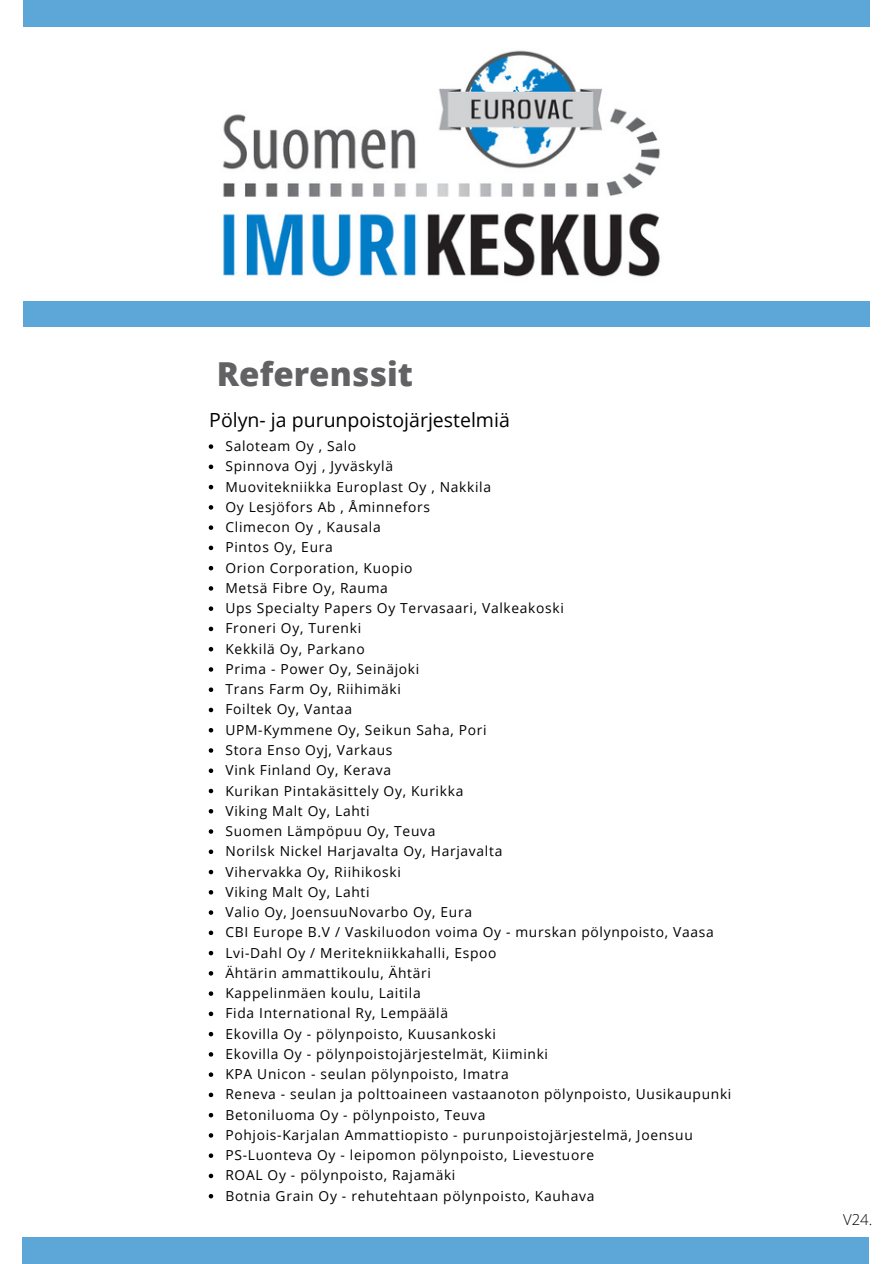
<style>
.page{position:relative;width:894px;height:1264px;background:#fff}
.page>*{position:absolute;margin:0;border:0;box-sizing:border-box;transform-origin:0 0}
.t1{font:800 33px "Open Sans";color:#626264}
.t2{font:19.5px "Open Sans";color:#000}
.t3{font:300 15px "Open Sans";color:#000}
.t4{font:13.8px "Open Sans";letter-spacing:.05em;color:#000}
</style>
<div class="page">
<div style="left:23px;top:0;width:845px;height:26px;background:#5ca6d8"></div>
<div style="left:23px;top:1237px;width:845px;height:26px;background:#5ca6d8"></div>
<div style="left:23px;top:301px;width:845px;height:25px;background:#5ca6d8"></div>
<img style="left:223px;top:50px;width:437px;height:227px">
<svg style="left:209px;top:444px;width:4px;height:5px"></svg>
<svg style="left:209px;top:464px;width:4px;height:5px"></svg>
<svg style="left:209px;top:485px;width:4px;height:4px"></svg>
<svg style="left:209px;top:505px;width:4px;height:4px"></svg>
<svg style="left:209px;top:525px;width:4px;height:5px"></svg>
<svg style="left:209px;top:545px;width:4px;height:5px"></svg>
<svg style="left:209px;top:566px;width:4px;height:4px"></svg>
<svg style="left:209px;top:586px;width:4px;height:4px"></svg>
<svg style="left:209px;top:606px;width:4px;height:5px"></svg>
<svg style="left:209px;top:626px;width:4px;height:5px"></svg>
<svg style="left:209px;top:647px;width:4px;height:4px"></svg>
<svg style="left:209px;top:667px;width:4px;height:4px"></svg>
<svg style="left:209px;top:687px;width:4px;height:5px"></svg>
<svg style="left:209px;top:707px;width:4px;height:5px"></svg>
<svg style="left:209px;top:728px;width:4px;height:4px"></svg>
<svg style="left:209px;top:748px;width:4px;height:4px"></svg>
<svg style="left:209px;top:768px;width:4px;height:5px"></svg>
<svg style="left:209px;top:788px;width:4px;height:5px"></svg>
<svg style="left:209px;top:809px;width:4px;height:4px"></svg>
<svg style="left:209px;top:829px;width:4px;height:4px"></svg>
<svg style="left:209px;top:849px;width:4px;height:5px"></svg>
<svg style="left:209px;top:869px;width:4px;height:5px"></svg>
<svg style="left:209px;top:890px;width:4px;height:4px"></svg>
<svg style="left:209px;top:910px;width:4px;height:4px"></svg>
<svg style="left:209px;top:930px;width:4px;height:5px"></svg>
<svg style="left:209px;top:950px;width:4px;height:5px"></svg>
<svg style="left:209px;top:971px;width:4px;height:4px"></svg>
<svg style="left:209px;top:991px;width:4px;height:4px"></svg>
<svg style="left:209px;top:1011px;width:4px;height:5px"></svg>
<svg style="left:209px;top:1031px;width:4px;height:5px"></svg>
<svg style="left:209px;top:1052px;width:4px;height:4px"></svg>
<svg style="left:209px;top:1072px;width:4px;height:4px"></svg>
<svg style="left:209px;top:1092px;width:4px;height:5px"></svg>
<svg style="left:209px;top:1113px;width:4px;height:4px"></svg>
<svg style="left:209px;top:1133px;width:4px;height:4px"></svg>
<svg style="left:209px;top:1153px;width:4px;height:4px"></svg>
<svg style="left:209px;top:1173px;width:4px;height:5px"></svg>
<svg style="left:209px;top:1194px;width:4px;height:4px"></svg>
<p class="t1" style="left:217px;top:350px;width:197px">Referenssit</p>
<p class="t2" style="left:209px;top:406px;width:302px">Pölyn- ja purunpoistojärjestelmiä</p>
<p class="t4" style="left:225px;top:436px;width:132px">Saloteam Oy , Salo</p>
<h1 class="t4" style="left:225px;top:456px;width:169px">Spinnova Oyj , Jyväskylä</h1>
<h2 class="t4" style="left:225px;top:477px;width:267px">Muovitekniikka Europlast Oy , Nakkila</h2>
<p class="t4" style="left:225px;top:497px;width:206px">Oy Lesjöfors Ab , Åminnefors</p>
<p class="t4" style="left:225px;top:517px;width:157px">Climecon Oy , Kausala</p>
<p class="t4" style="left:225px;top:537px;width:109px">Pintos Oy, Eura</p>
<p class="t4" style="left:225px;top:558px;width:189px">Orion Corporation, Kuopio</p>
<p class="t4" style="left:225px;top:578px;width:164px">Metsä Fibre Oy, Rauma</p>
<p class="t4" style="left:225px;top:598px;width:340px">Ups Specialty Papers Oy Tervasaari, Valkeakoski</p>
<p class="t4" style="left:225px;top:618px;width:137px">Froneri Oy, Turenki</p>
<p class="t4" style="left:225px;top:639px;width:141px">Kekkilä Oy, Parkano</p>
<p class="t4" style="left:225px;top:659px;width:195px">Prima - Power Oy, Seinäjoki</p>
<p class="t4" style="left:225px;top:679px;width:177px">Trans Farm Oy, Riihimäki</p>
<p class="t4" style="left:225px;top:699px;width:128px">Foiltek Oy, Vantaa</p>
<p class="t4" style="left:225px;top:720px;width:263px">UPM-Kymmene Oy, Seikun Saha, Pori</p>
<p class="t4" style="left:225px;top:740px;width:168px">Stora Enso Oyj, Varkaus</p>
<p class="t4" style="left:225px;top:760px;width:167px">Vink Finland Oy, Kerava</p>
<p class="t4" style="left:225px;top:780px;width:239px">Kurikan Pintakäsittely Oy, Kurikka</p>
<p class="t4" style="left:225px;top:801px;width:146px">Viking Malt Oy, Lahti</p>
<p class="t4" style="left:225px;top:821px;width:211px">Suomen Lämpöpuu Oy, Teuva</p>
<p class="t4" style="left:225px;top:841px;width:278px">Norilsk Nickel Harjavalta Oy, Harjavalta</p>
<p class="t4" style="left:225px;top:861px;width:177px">Vihervakka Oy, Riihikoski</p>
<p class="t4" style="left:225px;top:882px;width:146px">Viking Malt Oy, Lahti</p>
<p class="t4" style="left:225px;top:902px;width:248px">Valio Oy, JoensuuNovarbo Oy, Eura</p>
<p class="t4" style="left:225px;top:922px;width:489px">CBI Europe B.V / Vaskiluodon voima Oy - murskan pölynpoisto, Vaasa</p>
<p class="t4" style="left:225px;top:942px;width:272px">Lvi-Dahl Oy / Meritekniikkahalli, Espoo</p>
<p class="t4" style="left:225px;top:963px;width:207px">Ähtärin ammattikoulu, Ähtäri</p>
<p class="t4" style="left:225px;top:983px;width:197px">Kappelinmäen koulu, Laitila</p>
<p class="t4" style="left:225px;top:1003px;width:224px">Fida International Ry, Lempäälä</p>
<p class="t4" style="left:225px;top:1023px;width:272px">Ekovilla Oy - pölynpoisto, Kuusankoski</p>
<p class="t4" style="left:225px;top:1044px;width:324px">Ekovilla Oy - pölynpoistojärjestelmät, Kiiminki</p>
<p class="t4" style="left:225px;top:1064px;width:285px">KPA Unicon - seulan pölynpoisto, Imatra</p>
<p class="t4" style="left:225px;top:1084px;width:507px">Reneva - seulan ja polttoaineen vastaanoton pölynpoisto, Uusikaupunki</p>
<p class="t4" style="left:225px;top:1104px;width:261px">Betoniluoma Oy - pölynpoisto, Teuva</p>
<p class="t4" style="left:225px;top:1125px;width:469px">Pohjois-Karjalan Ammattiopisto - purunpoistojärjestelmä, Joensuu</p>
<p class="t4" style="left:225px;top:1145px;width:370px">PS-Luonteva Oy - leipomon pölynpoisto, Lievestuore</p>
<p class="t4" style="left:225px;top:1165px;width:231px">ROAL Oy - pölynpoisto, Rajamäki</p>
<p class="t4" style="left:225px;top:1185px;width:370px">Botnia Grain Oy - rehutehtaan pölynpoisto, Kauhava</p>
<p class="t3" style="left:842px;top:1209px;width:31px">V24.</p>
</div>
